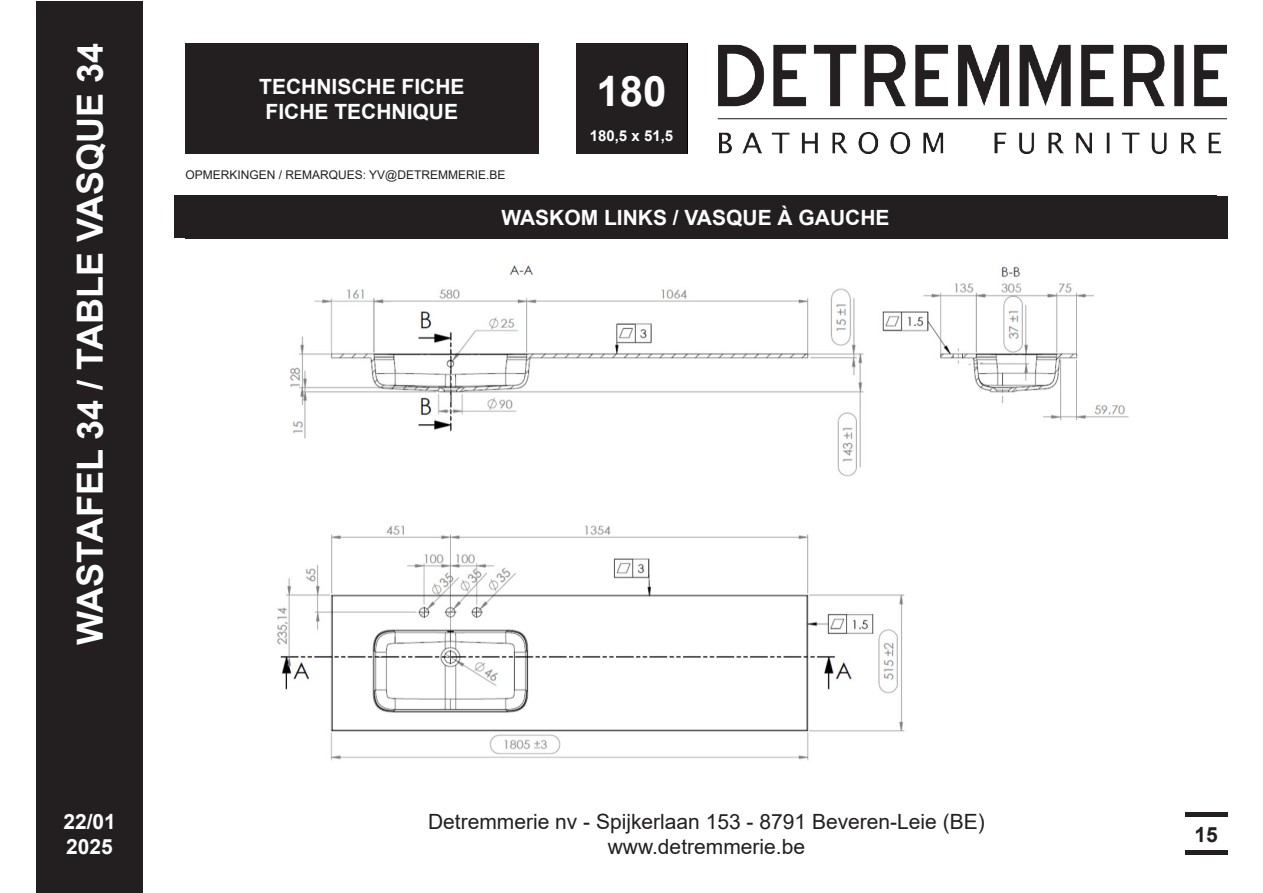
<style>
.page{position:relative;width:1263px;height:893px;background:#fff}
.page>*{position:absolute;margin:0;border:0;box-sizing:border-box;transform-origin:0 0}
.t1{font:700 42px "Arial";color:#fff}
.t2{font:700 36px "Arial";color:#fff}
.t3{font:21px/25.2px "Arial";color:#231f20;text-align:center}
.t4{font:700 21px/25.2px "Arial";color:#fff}
.t5{font:700 21px "Arial";color:#231f20}
.t6{font:700 15px "Arial";color:#fff}
.t7{font:12px "Arial";color:#231f20}
</style>
<div class="page">
<div style="left:36px;top:1px;width:107px;height:892px;background:#231f20"></div>
<img style="left:718px;top:44px;width:509px;height:110px">
<div style="left:185px;top:196px;width:1042px;height:43px;background:#231f20"></div>
<hr style="left:1185px;top:813px;width:42px;height:4px;background:#231f20">
<hr style="left:1185px;top:851px;width:42px;height:4px;background:#231f20">
<div style="left:185px;top:43px;width:353px;height:111px;background:#231f20"></div>
<div style="left:174px;top:196px;width:1042px;height:42px;background:#231f20"></div>
<div style="left:576px;top:43px;width:111px;height:111px;background:#231f20"></div>
<img style="left:277px;top:265px;width:852px;height:496px">
<h2 class="t2" style="left:65px;top:644px;width:603px;rotate:-90deg">WASTAFEL 34 / TABLE VASQUE 34</h2>
<p class="t4" style="left:259px;top:74px;width:207px;text-align:center">TECHNISCHE FICHE<br>FICHE TECHNIQUE</p>
<p class="t7" style="left:185px;top:167px;width:322px">OPMERKINGEN / REMARQUES: YV@DETREMMERIE.BE</p>
<p class="t1" style="left:596px;top:62px;width:72px">180</p>
<p class="t6" style="left:590px;top:126px;width:85px">180,5 x 51,5</p>
<p class="t4" style="left:501px;top:205px;width:390px">WASKOM LINKS / VASQUE À GAUCHE</p>
<p class="t4" style="left:63px;top:809px;width:54px">22/01<br>2025</p>
<p class="t3" style="left:428px;top:809px;width:558px">Detremmerie nv - Spijkerlaan 153 - 8791 Beveren-Leie (BE) www.detremmerie.be</p>
<p class="t5" style="left:1194px;top:819px;width:25px">15</p>
</div>
